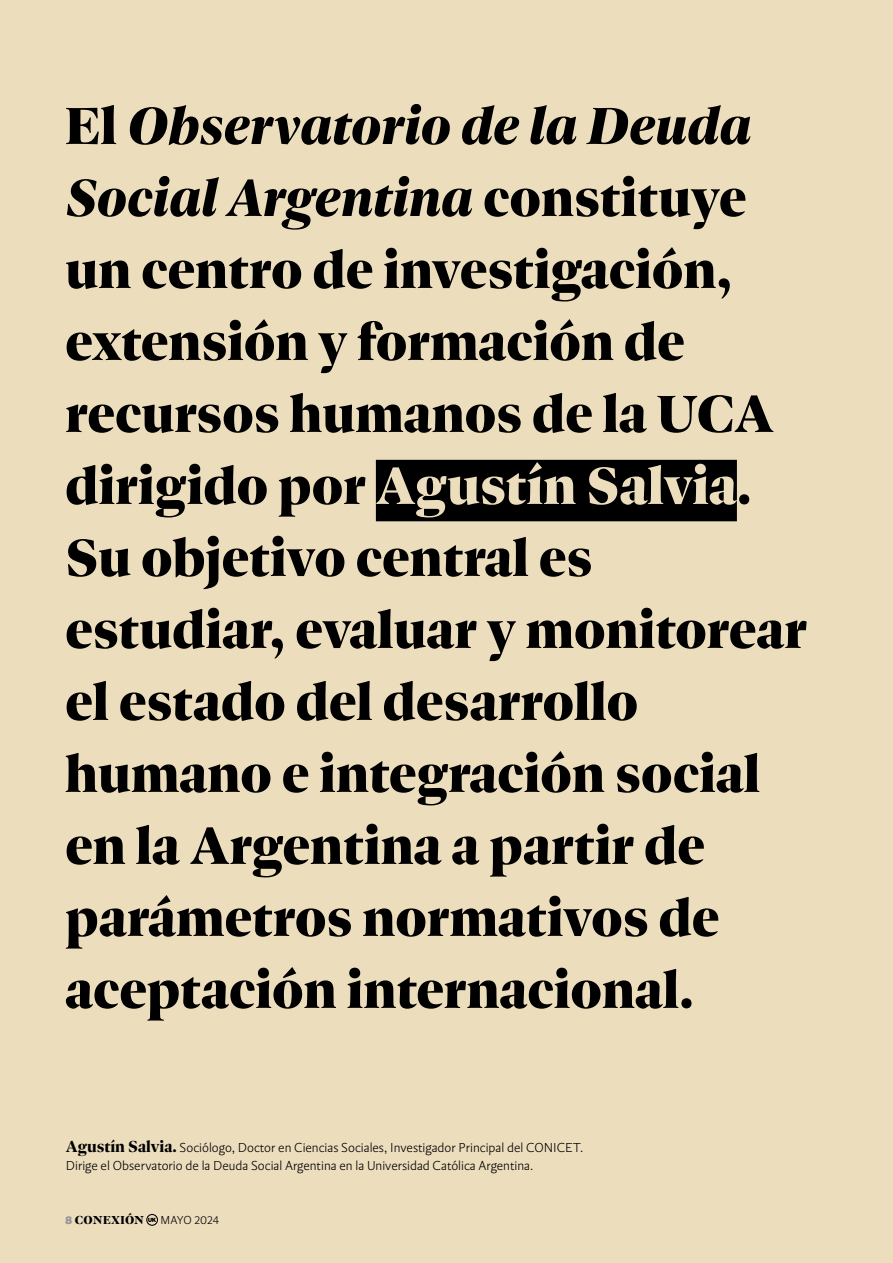
<style>
.page{position:relative;width:893px;height:1263px;background:#ecddbd}
.page>*{position:absolute;margin:0;border:0;box-sizing:border-box;transform-origin:0 0}
.t1{font:900 54px/72px "Dejanire Headline";color:#000}
.t2{font:300 13.5px/18px "Dejanire Sans";color:#000}
.t3{font:800 12px "Dejanire Headline";letter-spacing:.015em;color:#000}
.t4{font:300 12px "Dejanire Sans";letter-spacing:-.005em;color:#000}
.s1{font-style:italic}
.s2{color:#ecddbd}
.s3{font-family:"Dejanire Headline";font-weight:700;font-size:16.5px}
.s4{font-family:"Dejanire Sans";color:#939598}
</style>
<div class="page">
<svg style="left:146px;top:1214px;width:12px;height:12px"></svg>
<div style="left:376px;top:460px;width:361px;height:61px;background:#000"></div>
<p class="t1" style="left:65px;top:89px;width:743px">El <span class="s1">Observatorio de la Deuda<br>Social Argentina</span> constituye un centro de investigación, extensión y formación de recursos humanos de la UCA dirigido por <span class="s2">Agustín Salvia</span>.<br>Su objetivo central es estudiar, evaluar y monitorear el estado del desarrollo humano e integración social en la Argentina a partir de parámetros normativos de aceptación internacional.</p>
<p class="t2" style="left:66px;top:1138px;width:519px"><span class="s3">Agustín Salvia.</span> Sociólogo, Doctor en Ciencias Sociales, Investigador Principal del CONICET.<br>Dirige el Observatorio de la Deuda Social Argentina en la Universidad Católica Argentina.</p>
<p class="t3" style="left:65px;top:1213px;width:80px"><span class="s4">8</span> CONEXIÓN</p>
<p class="t4" style="left:160px;top:1213px;width:60px">MAYO 2024</p>
</div>
